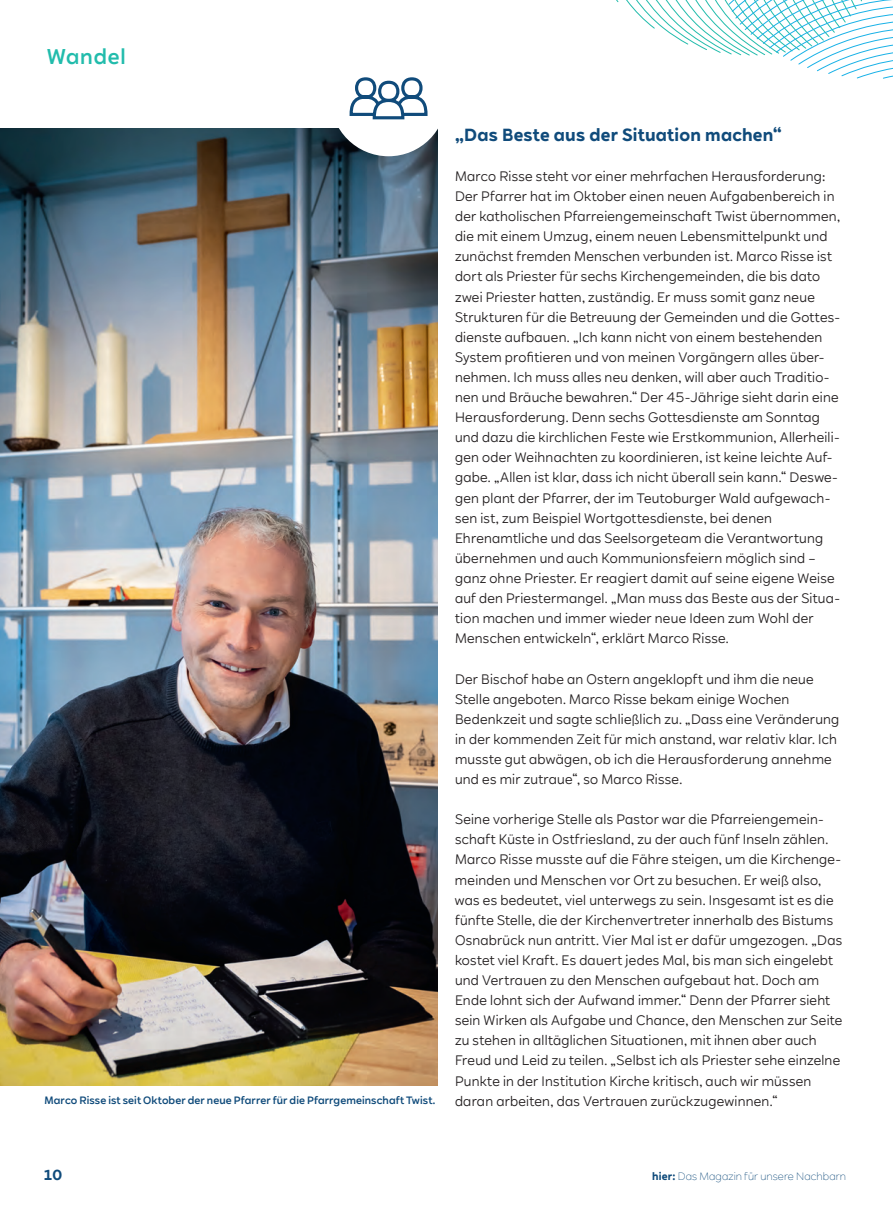
<style>
.page{position:relative;width:893px;height:1212px;background:#fff}
.page>*{position:absolute;margin:0;border:0;box-sizing:border-box;transform-origin:0 0}
.t1{font:500 21px "RWE Sans";letter-spacing:.035em;color:#22bcac}
.t2{font:700 17.25px "RWE Sans";letter-spacing:.015em;color:#104b7b}
.t3{font:700 14.25px "RWE Sans";color:#104b7b}
.t4{font:13.5px/20.1px "RWE Sans";letter-spacing:.02em;color:#231f20}
.t5{font:500 10.5px "RWE Sans";letter-spacing:.01em;color:#104b7b}
.t6{font:300 10.5px "RWE Sans";letter-spacing:.01em;color:#104b7b}
.s1{font-weight:700}
</style>
<div class="page">
<svg style="left:616px;top:0;width:277px;height:79px"></svg>
<img style="left:0;top:128px;width:438px;height:957px">
<div style="left:331px;top:40px;width:115px;height:116px;background:#fff;border-radius:50%"></div>
<svg style="left:349px;top:77px;width:79px;height:43px"></svg>
<h1 class="t1" style="left:47px;top:43px;width:80px">Wandel</h1>
<p class="t5" style="left:45px;top:1094px;width:392px">Marco Risse ist seit Oktober der neue Pfarrer für die Pfarrgemeinschaft Twist.</p>
<p class="t2" style="left:455px;top:124px;width:328px">„Das Beste aus der Situation machen“</p>
<p class="t4" style="left:455px;top:166px;width:387px">Marco Risse steht vor einer mehrfachen Herausforderung:<br>Der Pfarrer hat im Oktober einen neuen Aufgabenbereich in der katholischen Pfarreiengemeinschaft Twist übernommen, die mit einem Umzug, einem neuen Lebensmittelpunkt und zunächst fremden Menschen verbunden ist. Marco Risse ist dort als Priester für sechs Kirchengemeinden, die bis dato zwei Priester hatten, zuständig. Er muss somit ganz neue Strukturen für die Betreuung der Gemeinden und die Gottes&shy;dienste aufbauen. „Ich kann nicht von einem bestehenden System profitieren und von meinen Vorgängern alles über&shy;nehmen. Ich muss alles neu denken, will aber auch Traditio&shy;nen und Bräuche bewahren.“ Der 45-Jährige sieht darin eine Herausforderung. Denn sechs Gottesdienste am Sonntag und dazu die kirchlichen Feste wie Erstkommunion, Allerheili&shy;gen oder Weihnachten zu koordinieren, ist keine leichte Auf&shy;gabe. „Allen ist klar, dass ich nicht überall sein kann.“ Deswe&shy;gen plant der Pfarrer, der im Teutoburger Wald aufgewach&shy;sen ist, zum Beispiel Wortgottesdienste, bei denen Ehrenamtliche und das Seelsorgeteam die Verantwortung übernehmen und auch Kommunionsfeiern möglich sind – ganz ohne Priester. Er reagiert damit auf seine eigene Weise auf den Priestermangel. „Man muss das Beste aus der Situa&shy;tion machen und immer wieder neue Ideen zum Wohl der Menschen entwickeln“, erklärt Marco Risse.</p>
<p class="t4" style="left:455px;top:669px;width:386px">Der Bischof habe an Ostern angeklopft und ihm die neue Stelle angeboten. Marco Risse bekam einige Wochen Bedenkzeit und sagte schließlich zu. „Dass eine Veränderung in der kommenden Zeit für mich anstand, war relativ klar. Ich musste gut abwägen, ob ich die Herausforderung annehme und es mir zutraue“, so Marco Risse.</p>
<p class="t4" style="left:455px;top:809px;width:389px">Seine vorherige Stelle als Pastor war die Pfarreiengemein&shy;schaft Küste in Ostfriesland, zu der auch fünf Inseln zählen.<br>Marco Risse musste auf die Fähre steigen, um die Kirchenge&shy;meinden und Menschen vor Ort zu besuchen. Er weiß also, was es bedeutet, viel unterwegs zu sein. Insgesamt ist es die fünfte Stelle, die der Kirchenvertreter innerhalb des Bistums Osnabrück nun antritt. Vier Mal ist er dafür umgezogen. „Das kostet viel Kraft. Es dauert jedes Mal, bis man sich eingelebt und Vertrauen zu den Menschen aufgebaut hat. Doch am Ende lohnt sich der Aufwand immer.“ Denn der Pfarrer sieht sein Wirken als Aufgabe und Chance, den Menschen zur Seite zu stehen in alltäglichen Situationen, mit ihnen aber auch Freud und Leid zu teilen. „Selbst ich als Priester sehe einzelne Punkte in der Institution Kirche kritisch, auch wir müssen daran arbeiten, das Vertrauen zurückzugewinnen.“</p>
<p class="t3" style="left:43px;top:1166px;width:21px">10</p>
<p class="t6" style="left:652px;top:1170px;width:195px"><span class="s1">hier:</span> Das Magazin für unsere Nachbarn</p>
</div>
